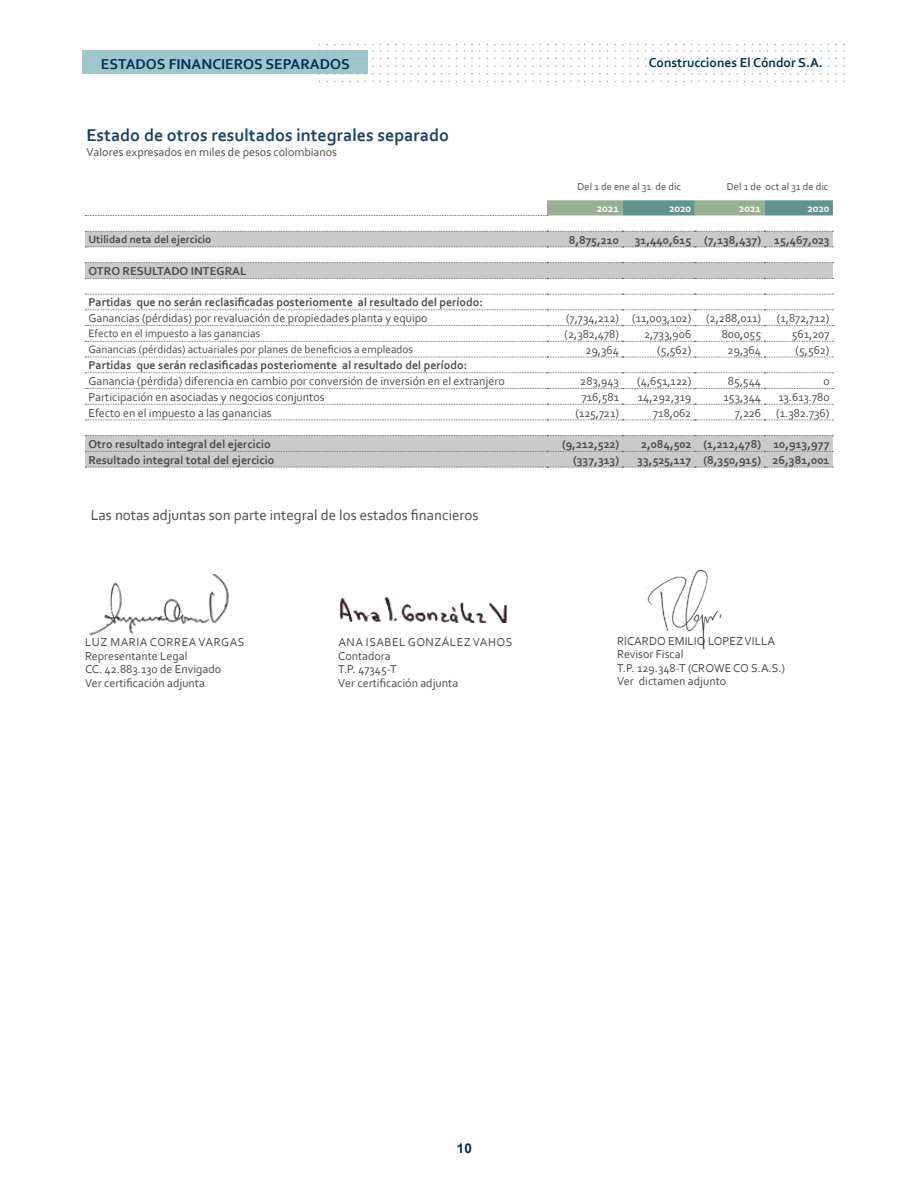
<style>
.page{position:relative;width:918px;height:1188px;background:#fff}
.page>*{position:absolute;margin:0;border:0;box-sizing:border-box;transform-origin:0 0}
.t1{font:700 18px "Corbel";color:#1a416d}
.t2{font:15px "Corbel";color:#4a4a49}
.t3{font:700 15px "Corbel";color:#002d59}
.t4{font:700 13.5px "Corbel";color:#002d59}
.t5{font:700 13.5px "Arial";color:#002d59}
.t6{font:12px/13.5px "Corbel";color:#4a4a49}
.t7{font:700 12px "Corbel";color:#4a4a49}
.t8{font:11.25px "Corbel";color:#4a4a49}
.t9{font:700 11.25px "Corbel";color:#4a4a49}
.t10{font:700 11.25px "Corbel";letter-spacing:-.02em;color:#fff}
.t11{font:10.5px "Corbel";color:#4a4a49}
</style>
<div class="page">
<div style="left:82px;top:51px;width:286px;height:23px;background:#9fc6cb"></div>
<svg style="left:765px;top:200px;width:68px;height:15px"></svg>
<svg style="left:85px;top:215px;width:461px;height:1px"></svg>
<svg style="left:547px;top:200px;width:218px;height:16px;background:#8aab95"></svg>
<svg style="left:85px;top:262px;width:748px;height:17px;background:#c7c7c7"></svg>
<svg style="left:85px;top:294px;width:461px;height:1px"></svg>
<svg style="left:85px;top:309px;width:461px;height:1px"></svg>
<svg style="left:85px;top:231px;width:748px;height:17px;background:#c7c7c7"></svg>
<svg style="left:85px;top:325px;width:461px;height:1px"></svg>
<svg style="left:85px;top:341px;width:461px;height:1px"></svg>
<svg style="left:85px;top:357px;width:461px;height:1px"></svg>
<svg style="left:85px;top:372px;width:461px;height:1px"></svg>
<svg style="left:85px;top:388px;width:461px;height:1px"></svg>
<svg style="left:85px;top:404px;width:461px;height:1px"></svg>
<svg style="left:85px;top:420px;width:461px;height:1px"></svg>
<svg style="left:85px;top:435px;width:748px;height:33px;background:#c7c7c7"></svg>
<svg style="left:547px;top:247px;width:75px;height:1px"></svg>
<svg style="left:622px;top:247px;width:72px;height:1px"></svg>
<svg style="left:695px;top:247px;width:69px;height:1px"></svg>
<svg style="left:765px;top:247px;width:67px;height:1px"></svg>
<svg style="left:547px;top:262px;width:75px;height:1px"></svg>
<svg style="left:622px;top:262px;width:72px;height:1px"></svg>
<svg style="left:695px;top:262px;width:69px;height:1px"></svg>
<svg style="left:765px;top:262px;width:67px;height:1px"></svg>
<svg style="left:547px;top:278px;width:75px;height:1px"></svg>
<svg style="left:547px;top:294px;width:75px;height:1px"></svg>
<svg style="left:622px;top:278px;width:72px;height:1px"></svg>
<svg style="left:695px;top:278px;width:69px;height:1px"></svg>
<svg style="left:765px;top:278px;width:67px;height:1px"></svg>
<svg style="left:622px;top:294px;width:72px;height:1px"></svg>
<svg style="left:695px;top:294px;width:69px;height:1px"></svg>
<svg style="left:765px;top:294px;width:67px;height:1px"></svg>
<svg style="left:547px;top:309px;width:75px;height:1px"></svg>
<svg style="left:622px;top:309px;width:72px;height:1px"></svg>
<svg style="left:695px;top:309px;width:69px;height:1px"></svg>
<svg style="left:765px;top:309px;width:67px;height:1px"></svg>
<svg style="left:547px;top:231px;width:75px;height:1px"></svg>
<svg style="left:547px;top:325px;width:75px;height:1px"></svg>
<svg style="left:547px;top:341px;width:75px;height:1px"></svg>
<svg style="left:622px;top:231px;width:72px;height:1px"></svg>
<svg style="left:695px;top:231px;width:69px;height:1px"></svg>
<svg style="left:765px;top:231px;width:67px;height:1px"></svg>
<svg style="left:622px;top:325px;width:72px;height:1px"></svg>
<svg style="left:695px;top:325px;width:69px;height:1px"></svg>
<svg style="left:765px;top:325px;width:67px;height:1px"></svg>
<svg style="left:622px;top:341px;width:72px;height:1px"></svg>
<svg style="left:695px;top:341px;width:69px;height:1px"></svg>
<svg style="left:765px;top:341px;width:67px;height:1px"></svg>
<svg style="left:547px;top:357px;width:75px;height:1px"></svg>
<svg style="left:622px;top:357px;width:72px;height:1px"></svg>
<svg style="left:695px;top:357px;width:69px;height:1px"></svg>
<svg style="left:765px;top:357px;width:67px;height:1px"></svg>
<svg style="left:547px;top:372px;width:75px;height:1px"></svg>
<svg style="left:622px;top:372px;width:72px;height:1px"></svg>
<svg style="left:695px;top:372px;width:69px;height:1px"></svg>
<svg style="left:765px;top:372px;width:67px;height:1px"></svg>
<svg style="left:547px;top:388px;width:75px;height:1px"></svg>
<svg style="left:622px;top:388px;width:72px;height:1px"></svg>
<svg style="left:695px;top:388px;width:69px;height:1px"></svg>
<svg style="left:765px;top:388px;width:67px;height:1px"></svg>
<svg style="left:547px;top:404px;width:75px;height:1px"></svg>
<svg style="left:622px;top:404px;width:72px;height:1px"></svg>
<svg style="left:695px;top:404px;width:69px;height:1px"></svg>
<svg style="left:765px;top:404px;width:67px;height:1px"></svg>
<svg style="left:547px;top:420px;width:75px;height:1px"></svg>
<svg style="left:547px;top:435px;width:75px;height:1px"></svg>
<svg style="left:622px;top:420px;width:72px;height:1px"></svg>
<svg style="left:695px;top:420px;width:69px;height:1px"></svg>
<svg style="left:765px;top:420px;width:67px;height:1px"></svg>
<svg style="left:622px;top:435px;width:72px;height:1px"></svg>
<svg style="left:695px;top:435px;width:69px;height:1px"></svg>
<svg style="left:765px;top:435px;width:67px;height:1px"></svg>
<svg style="left:547px;top:451px;width:75px;height:1px"></svg>
<svg style="left:622px;top:451px;width:72px;height:1px"></svg>
<svg style="left:695px;top:451px;width:69px;height:1px"></svg>
<svg style="left:765px;top:451px;width:67px;height:1px"></svg>
<svg style="left:547px;top:467px;width:75px;height:1px"></svg>
<svg style="left:622px;top:467px;width:72px;height:1px"></svg>
<svg style="left:695px;top:467px;width:69px;height:1px"></svg>
<svg style="left:765px;top:467px;width:67px;height:1px"></svg>
<img style="left:339px;top:597px;width:169px;height:25px">
<img style="left:89px;top:574px;width:142px;height:61px">
<img style="left:646px;top:569px;width:76px;height:81px">
<p class="t3" style="left:101px;top:54px;width:250px">ESTADOS FINANCIEROS SEPARADOS</p>
<p class="t4" style="left:649px;top:54px;width:176px">Construcciones El Cóndor S.A.</p>
<h1 class="t1" style="left:86px;top:124px;width:364px">Estado de otros resultados integrales separado</h1>
<p class="t6" style="left:86px;top:145px;width:252px">Valores expresados en miles de pesos colombianos</p>
<p class="t11" style="left:578px;top:180px;width:105px">Del 1 de ene al 31 de dic</p>
<p class="t11" style="left:727px;top:180px;width:103px">Del 1 de oct al 31 de dic</p>
<p class="t10" style="left:597px;top:201px;width:24px">2021</p>
<p class="t10" style="left:669px;top:201px;width:24px">2020</p>
<p class="t10" style="left:739px;top:201px;width:24px">2021</p>
<p class="t10" style="left:807px;top:201px;width:24px">2020</p>
<p class="t9" style="left:88px;top:232px;width:125px">Utilidad neta del ejercicio</p>
<p class="t7" style="left:569px;top:232px;width:52px">8,875,210</p>
<p class="t7" style="left:635px;top:232px;width:196px">31,440,615 (7,138,437) 15,467,023</p>
<p class="t7" style="left:88px;top:264px;width:160px">OTRO RESULTADO INTEGRAL</p>
<p class="t7" style="left:88px;top:295px;width:396px">Partidas que no serán reclasificadas posteriomente al resultado del período:</p>
<p class="t6" style="left:88px;top:311px;width:341px">Ganancias (pérdidas) por revaluación de propiedades planta y equipo</p>
<p class="t6" style="left:566px;top:311px;width:197px">(7,734,212) (11,003,102) (2,288,011)</p>
<p class="t6" style="left:777px;top:311px;width:54px">(1,872,712)</p>
<p class="t8" style="left:88px;top:327px;width:173px">Efecto en el impuesto a las ganancias</p>
<p class="t6" style="left:564px;top:327px;width:56px">(2,382,478)</p>
<p class="t6" style="left:644px;top:327px;width:49px">2,733,906</p>
<p class="t6" style="left:722px;top:327px;width:41px">800,055</p>
<p class="t6" style="left:792px;top:327px;width:39px">561,207</p>
<p class="t8" style="left:88px;top:342px;width:326px">Ganancias (pérdidas) actuariales por planes de beneficios a empleados</p>
<p class="t6" style="left:586px;top:343px;width:35px">29,364</p>
<p class="t6" style="left:657px;top:343px;width:36px">(5,562)</p>
<p class="t6" style="left:728px;top:343px;width:35px">29,364</p>
<p class="t6" style="left:795px;top:343px;width:36px">(5,562)</p>
<p class="t7" style="left:88px;top:358px;width:380px">Partidas que serán reclasificadas posteriomente al resultado del período:</p>
<p class="t6" style="left:88px;top:374px;width:418px">Ganancia (pérdida) diferencia en cambio por conversión de inversión en el extranjero</p>
<p class="t6" style="left:580px;top:374px;width:40px">283,943</p>
<p class="t6" style="left:637px;top:374px;width:56px">(4,651,122)</p>
<p class="t6" style="left:728px;top:374px;width:35px">85,544</p>
<p class="t6" style="left:823px;top:374px;width:8px">0</p>
<p class="t6" style="left:88px;top:390px;width:238px">Participación en asociadas y negocios conjuntos</p>
<p class="t6" style="left:582px;top:390px;width:39px">716,581</p>
<p class="t6" style="left:638px;top:390px;width:55px">14,292,319</p>
<p class="t6" style="left:724px;top:390px;width:39px">153,344</p>
<p class="t6" style="left:778px;top:390px;width:53px">13.613.780</p>
<p class="t6" style="left:88px;top:406px;width:185px">Efecto en el impuesto a las ganancias</p>
<p class="t6" style="left:575px;top:406px;width:45px">(125,721)</p>
<p class="t6" style="left:653px;top:406px;width:40px">718,062</p>
<p class="t6" style="left:735px;top:406px;width:28px">7,226</p>
<p class="t6" style="left:776px;top:406px;width:55px">(1.382.736)</p>
<p class="t7" style="left:88px;top:437px;width:184px">Otro resultado integral del ejercicio</p>
<p class="t7" style="left:562px;top:437px;width:59px">(9,212,522)</p>
<p class="t7" style="left:641px;top:437px;width:190px">2,084,502 (1,212,478) 10,913,977</p>
<p class="t7" style="left:88px;top:452px;width:188px">Resultado integral total del ejercicio</p>
<p class="t7" style="left:573px;top:452px;width:48px">(337,313)</p>
<p class="t7" style="left:637px;top:452px;width:194px">33,525,117 (8,350,915) 26,381,001</p>
<p class="t2" style="left:91px;top:506px;width:389px">Las notas adjuntas son parte integral de los estados financieros</p>
<p class="t6" style="left:85px;top:635px;width:161px">LUZ MARÍA CORREA VARGAS<br>Representante Legal<br>CC. 42.883.130 de Envigado<br>Ver certificación adjunta</p>
<p class="t6" style="left:338px;top:635px;width:176px">ANA ISABEL GONZÁLEZ VAHOS<br>Contadora<br>T.P. 47345-T<br>Ver certificación adjunta</p>
<p class="t6" style="left:617px;top:634px;width:170px">RICARDO EMILIO LOPEZ VILLA<br>Revisor Fiscal<br>T.P. 129.348-T (CROWE CO S.A.S.)<br>Ver dictamen adjunto</p>
<p class="t5" style="left:457px;top:1139px;width:17px">10</p>
</div>
